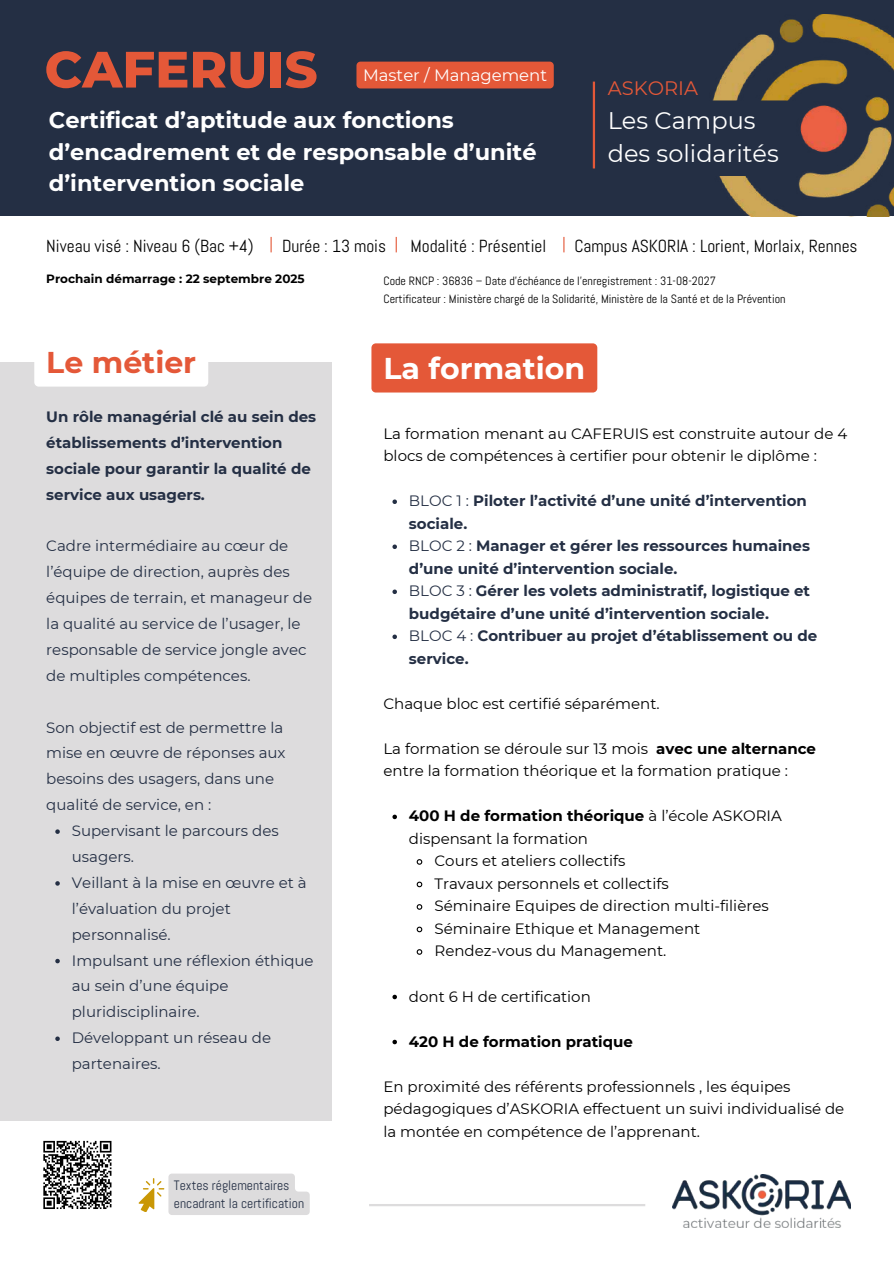
<style>
.page{position:relative;width:894px;height:1264px;background:#fff}
.page>*{position:absolute;margin:0;border:0;box-sizing:border-box;transform-origin:0 0}
.t1{font:800 51px "Montserrat";color:#e45838}
.t2{font:700 30px "Montserrat";color:#fff}
.t3{font:700 30px "Montserrat";color:#e45838}
.t4{font:24px/32.7px "Montserrat";color:#fff}
.t5{font:700 22.5px/31.5px "Montserrat";color:#fff}
.t6{font:19.5px "Montserrat";color:#e45838}
.t7{font:17.4px "Abel";color:#000}
.t8{font:16.5px "Montserrat";color:#fff}
.t9{font:15px/22.5px "Montserrat";color:#000}
.t10{font:15px/25.8px "Montserrat";color:#242f44}
.t11{font:700 15px/22.5px "Montserrat";color:#242f44}
.t12{font:700 15px "Montserrat";color:#000}
.t13{font:13.65px/18px "Abel";color:#242f44}
.t14{font:12px/18px "Abel";color:#000}
.t15{font:700 12px "Montserrat";color:#000}
.s1{font-weight:400}
.s2{font-weight:700}
</style>
<div class="page">
<svg style="left:270px;top:237px;width:1px;height:15px"></svg>
<svg style="left:395px;top:237px;width:1px;height:15px"></svg>
<svg style="left:563px;top:237px;width:1px;height:15px"></svg>
<div style="left:0;top:362px;width:331px;height:758px;background:#dddcdd"></div>
<svg style="left:138px;top:1173px;width:171px;height:41px"></svg>
<img style="left:672px;top:1174px;width:177px;height:52px">
<div style="left:0;top:0;width:893px;height:216px;background:#242f44"></div>
<img style="left:712px;top:15px;width:181px;height:201px">
<svg style="left:592px;top:100px;width:200px;height:76px"></svg>
<hr style="left:592px;top:82px;width:3px;height:86px;background:#e45838">
<div style="left:34px;top:337px;width:174px;height:49px;background:#fff;border-radius:4px"></div>
<svg style="left:55px;top:829px;width:5px;height:4px"></svg>
<svg style="left:55px;top:881px;width:5px;height:4px"></svg>
<svg style="left:55px;top:958px;width:5px;height:5px"></svg>
<svg style="left:55px;top:1036px;width:5px;height:4px"></svg>
<div style="left:371px;top:343px;width:226px;height:49px;background:#e45838;border-radius:4px"></div>
<hr style="left:369px;top:1203px;width:276px;height:3px;background:#dddcdd">
<div style="left:356px;top:62px;width:197px;height:26px;background:#e45838;border-radius:4px"></div>
<svg style="left:392px;top:499px;width:5px;height:5px"></svg>
<svg style="left:392px;top:544px;width:5px;height:5px"></svg>
<svg style="left:392px;top:589px;width:5px;height:5px"></svg>
<svg style="left:392px;top:634px;width:5px;height:5px"></svg>
<svg style="left:392px;top:814px;width:5px;height:5px"></svg>
<svg style="left:416px;top:859px;width:7px;height:6px"></svg>
<svg style="left:416px;top:881px;width:7px;height:7px"></svg>
<svg style="left:416px;top:904px;width:7px;height:6px"></svg>
<svg style="left:416px;top:926px;width:7px;height:7px"></svg>
<svg style="left:416px;top:949px;width:7px;height:6px"></svg>
<svg style="left:392px;top:994px;width:5px;height:5px"></svg>
<svg style="left:392px;top:1039px;width:5px;height:5px"></svg>
<svg style="left:43px;top:1140px;width:69px;height:69px"></svg>
<h1 class="t1" style="left:45px;top:38px;width:274px">CAFERUIS</h1>
<p class="t8" style="left:363px;top:65px;width:185px">Master / Management</p>
<h3 class="t5" style="left:49px;top:104px;width:489px">Certificat d’aptitude aux fonctions d’encadrement et de responsable d’unité d’intervention sociale</h3>
<h3 class="t6" style="left:607px;top:76px;width:92px">ASKORIA</h3>
<h3 class="t4" style="left:607px;top:104px;width:172px">Les Campus des solidarités</h3>
<p class="t7" style="left:46px;top:235px;width:209px">Niveau visé : Niveau 6 (Bac +4)</p>
<p class="t7" style="left:282px;top:235px;width:105px">Durée : 13 mois</p>
<p class="t7" style="left:410px;top:235px;width:137px">Modalité : Présentiel</p>
<p class="t7" style="left:574px;top:235px;width:284px">Campus ASKORIA : Lorient, Morlaix, Rennes</p>
<p class="t15" style="left:46px;top:272px;width:260px">Prochain démarrage : 22 septembre 2025</p>
<p class="t14" style="left:383px;top:272px;width:403px">Code RNCP : 36836 – Date d’échéance de l’enregistrement : 31-08-2027<br>Certificateur : Ministère chargé de la Solidarité, Ministère de la Santé et de la Prévention</p>
<h2 class="t3" style="left:46px;top:344px;width:151px">Le métier</h2>
<p class="t11" style="left:46px;top:403px;width:271px;line-height:25.8px">Un rôle managérial clé au sein des établissements d’intervention sociale pour garantir la qualité de service aux usagers.</p>
<p class="t10" style="left:46px;top:533px;width:267px">Cadre intermédiaire au cœur de l’équipe de direction, auprès des équipes de terrain, et manageur de la qualité au service de l’usager, le responsable de service jongle avec de multiples compétences.</p>
<p class="t10" style="left:46px;top:714px;width:241px">Son objectif est de permettre la mise en œuvre de réponses aux besoins des usagers, dans une qualité de service, en :</p>
<p class="t10" style="left:72px;top:817px;width:243px">Supervisant le parcours des usagers.<br>Veillant à la mise en œuvre et à l’évaluation du projet personnalisé.<br>Impulsant une réflexion éthique au sein d’une équipe pluridisciplinaire.<br>Développant un réseau de partenaires.</p>
<p class="t13" style="left:174px;top:1176px;width:132px">Textes réglementaires encadrant la certification</p>
<h2 class="t2" style="left:383px;top:349px;width:203px">La formation</h2>
<p class="t9" style="left:383px;top:422px;width:465px">La formation menant au CAFERUIS est construite autour de 4 blocs de compétences à certifier pour obtenir le diplôme :</p>
<p class="t11" style="left:409px;top:489px;width:409px"><span class="s1">BLOC 1 :</span> Piloter l’activité d’une unité d’intervention sociale.<br><span class="s1">BLOC 2 :</span> Manager et gérer les ressources humaines d’une unité d’intervention sociale.<br><span class="s1">BLOC 3 :</span> Gérer les volets administratif, logistique et budgétaire d’une unité d’intervention sociale.<br><span class="s1">BLOC 4 :</span> Contribuer au projet d’établissement ou de service.</p>
<p class="t9" style="left:383px;top:692px;width:277px">Chaque bloc est certifié séparément.</p>
<p class="t9" style="left:383px;top:737px;width:434px">La formation se déroule sur 13 mois <span class="s2">avec une alternance </span>entre la formation théorique et la formation pratique :</p>
<p class="t12" style="left:409px;top:806px;width:374px">400 H de formation théorique <span class="s1">à l’école ASKORIA</span></p>
<p class="t9" style="left:409px;top:827px;width:180px">dispensant la formation</p>
<p class="t9" style="left:434px;top:849px;width:192px">Cours et ateliers collectifs</p>
<p class="t9" style="left:434px;top:872px;width:236px">Travaux personnels et collectifs</p>
<p class="t9" style="left:434px;top:894px;width:336px">Séminaire Equipes de direction multi-filières</p>
<p class="t9" style="left:434px;top:917px;width:267px">Séminaire Ethique et Management</p>
<p class="t9" style="left:434px;top:939px;width:233px">Rendez-vous du Management.</p>
<p class="t9" style="left:409px;top:984px;width:183px">dont 6 H de certification</p>
<p class="t12" style="left:409px;top:1031px;width:225px">420 H de formation pratique</p>
<p class="t9" style="left:383px;top:1074px;width:462px">En proximité des référents professionnels , les équipes pédagogiques d’ASKORIA effectuent un suivi individualisé de la montée en compétence de l’apprenant.</p>
</div>
